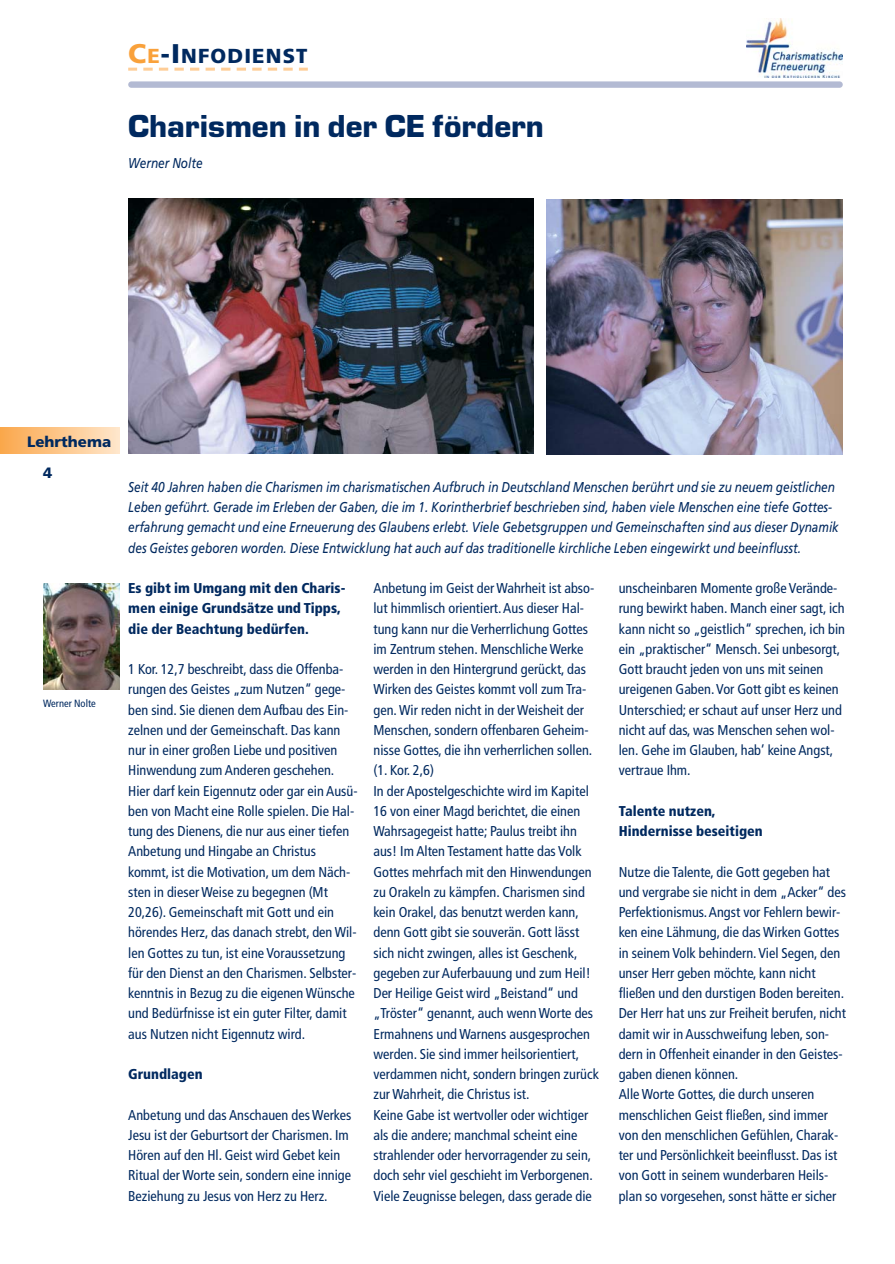
<style>
.page{position:relative;width:895px;height:1264px;background:#fff}
.page>*{position:absolute;margin:0;border:0;box-sizing:border-box;transform-origin:0 0}
.t1{font:33px "Eurostile T Blac";color:#00295f}
.t2{font:900 20.25px "Frutiger";letter-spacing:.055em;color:#00295f}
.t3{font:900 15px "Frutiger";color:#00295f}
.t4{font:condensed 14.25px/20.2px "Frutiger";color:#00295f}
.t5{font:italic 14.25px/20.2px "Frutiger";color:#00295f;scale:.83 1}
.t6{font:900 condensed 14.25px/20.2px "Frutiger";color:#00295f}
.t7{font:condensed 10.5px "Frutiger";color:#00295f}
.s1{font-size:27px;color:#f9a13b}
.s2{color:#f9a13b}
.s3{font-size:27px}
</style>
<div class="page">
<img style="left:0;top:18px;width:843px;height:672px">
<h2 class="t2" style="left:128px;top:48px;width:181px"><span class="s1">C</span><span class="s2">E</span><span class="s3">-I</span>NFODIENST</h2>
<h1 class="t1" style="left:128px;top:115px;width:417px">Charismen in der CE fördern</h1>
<p class="t5" style="left:128px;top:154px;width:91px">Werner Nolte</p>
<p class="t3" style="left:27px;top:435px;width:86px">Lehrthema</p>
<p class="t3" style="left:43px;top:467px;width:11px">4</p>
<p class="t7" style="left:43px;top:699px;width:54px">Werner Nolte</p>
<p class="t5" style="left:128px;top:478px;width:857px">Seit 40 Jahren haben die Charismen im charismatischen Aufbruch in Deutschland Menschen berührt und sie zu neuem geistlichen Leben geführt. Gerade im Erleben der Gaben, die im 1. Korintherbrief beschrieben sind, haben viele Menschen eine tiefe Gottes - erfahrung gemacht und eine Erneuerung des Glaubens erlebt. Viele Gebetsgruppen und Gemeinschaften sind aus dieser Dynamik des Geistes geboren worden. Diese Entwicklung hat auch auf das traditionelle kirchliche Leben eingewirkt und beeinflusst.</p>
<p class="t6" style="left:128px;top:579px;width:219px">Es gibt im Umgang mit den Charis&shy;men einige Grundsätze und Tipps, die der Beachtung bedürfen.</p>
<p class="t4" style="left:128px;top:660px;width:231px">1 Kor. 12,7 beschreibt, dass die Offenba&shy;rungen des Geistes „zum Nutzen“ gege&shy;ben sind. Sie dienen dem Aufbau des Ein&shy;zelnen und der Gemeinschaft. Das kann nur in einer großen Liebe und positiven Hinwendung zum Anderen geschehen.<br>Hier darf kein Eigennutz oder gar ein Ausü&shy;ben von Macht eine Rolle spielen. Die Hal&shy;tung des Dienens, die nur aus einer tiefen Anbetung und Hingabe an Christus kommt, ist die Motivation, um dem Näch&shy;sten in dieser Weise zu begegnen (Mt 20,26). Gemeinschaft mit Gott und ein hörendes Herz, das danach strebt, den Wil&shy;len Gottes zu tun, ist eine Voraussetzung für den Dienst an den Charismen. Selbster&shy;kenntnis in Bezug zu die eigenen Wünsche und Bedürfnisse ist ein guter Filter, damit aus Nutzen nicht Eigennutz wird.</p>
<p class="t6" style="left:128px;top:1065px;width:76px">Grundlagen</p>
<p class="t4" style="left:128px;top:1105px;width:225px">Anbetung und das Anschauen des Werkes Jesu ist der Geburtsort der Charismen. Im Hören auf den Hl. Geist wird Gebet kein Ritual der Worte sein, sondern eine innige Beziehung zu Jesus von Herz zu Herz.</p>
<p class="t4" style="left:373px;top:579px;width:227px">Anbetung im Geist der Wahrheit ist abso&shy;lut himmlisch orientiert. Aus dieser Hal&shy;tung kann nur die Verherrlichung Gottes im Zentrum stehen. Menschliche Werke werden in den Hintergrund gerückt, das Wirken des Geistes kommt voll zum Tra&shy;gen. Wir reden nicht in der Weisheit der Menschen, sondern offenbaren Geheim&shy;nisse Gottes, die ihn verherrlichen sollen. (1. Kor. 2,6)<br>In der Apostelgeschichte wird im Kapitel 16 von einer Magd berichtet, die einen Wahrsagegeist hatte; Paulus treibt ihn aus! Im Alten Testament hatte das Volk Gottes mehrfach mit den Hinwendungen zu Orakeln zu kämpfen. Charismen sind kein Orakel, das benutzt werden kann, denn Gott gibt sie souverän. Gott lässt sich nicht zwingen, alles ist Geschenk, gegeben zur Auferbauung und zum Heil!<br>Der Heilige Geist wird „Beistand“ und „Tröster“ genannt, auch wenn Worte des Ermahnens und Warnens ausgesprochen werden. Sie sind immer heilsorientiert, verdammen nicht, sondern bringen zurück zur Wahrheit, die Christus ist.<br>Keine Gabe ist wertvoller oder wichtiger als die andere; manchmal scheint eine strahlender oder hervorragender zu sein, doch sehr viel geschieht im Verborgenen.<br>Viele Zeugnisse belegen, dass gerade die</p>
<p class="t4" style="left:619px;top:579px;width:228px">unscheinbaren Momente große Verände&shy;rung bewirkt haben. Manch einer sagt, ich kann nicht so „geistlich“ sprechen, ich bin ein „praktischer“ Mensch. Sei unbesorgt, Gott braucht jeden von uns mit seinen ureigenen Gaben. Vor Gott gibt es keinen Unterschied; er schaut auf unser Herz und nicht auf das, was Menschen sehen wol&shy;len. Gehe im Glauben, hab’ keine Angst, vertraue Ihm.</p>
<p class="t6" style="left:619px;top:802px;width:145px">Talente nutzen,<br>Hindernisse beseitigen</p>
<p class="t4" style="left:619px;top:863px;width:229px">Nutze die Talente, die Gott gegeben hat und vergrabe sie nicht in dem „Acker“ des Perfektionismus. Angst vor Fehlern bewir&shy;ken eine Lähmung, die das Wirken Gottes in seinem Volk behindern. Viel Segen, den unser Herr geben möchte, kann nicht fließen und den durstigen Boden bereiten.<br>Der Herr hat uns zur Freiheit berufen, nicht damit wir in Ausschweifung leben, son&shy;dern in Offenheit einander in den Geistes&shy;gaben dienen können.<br>Alle Worte Gottes, die durch unseren menschlichen Geist fließen, sind immer von den menschlichen Gefühlen, Charak&shy;ter und Persönlichkeit beeinflusst. Das ist von Gott in seinem wunderbaren Heils&shy;plan so vorgesehen, sonst hätte er sicher</p>
</div>
